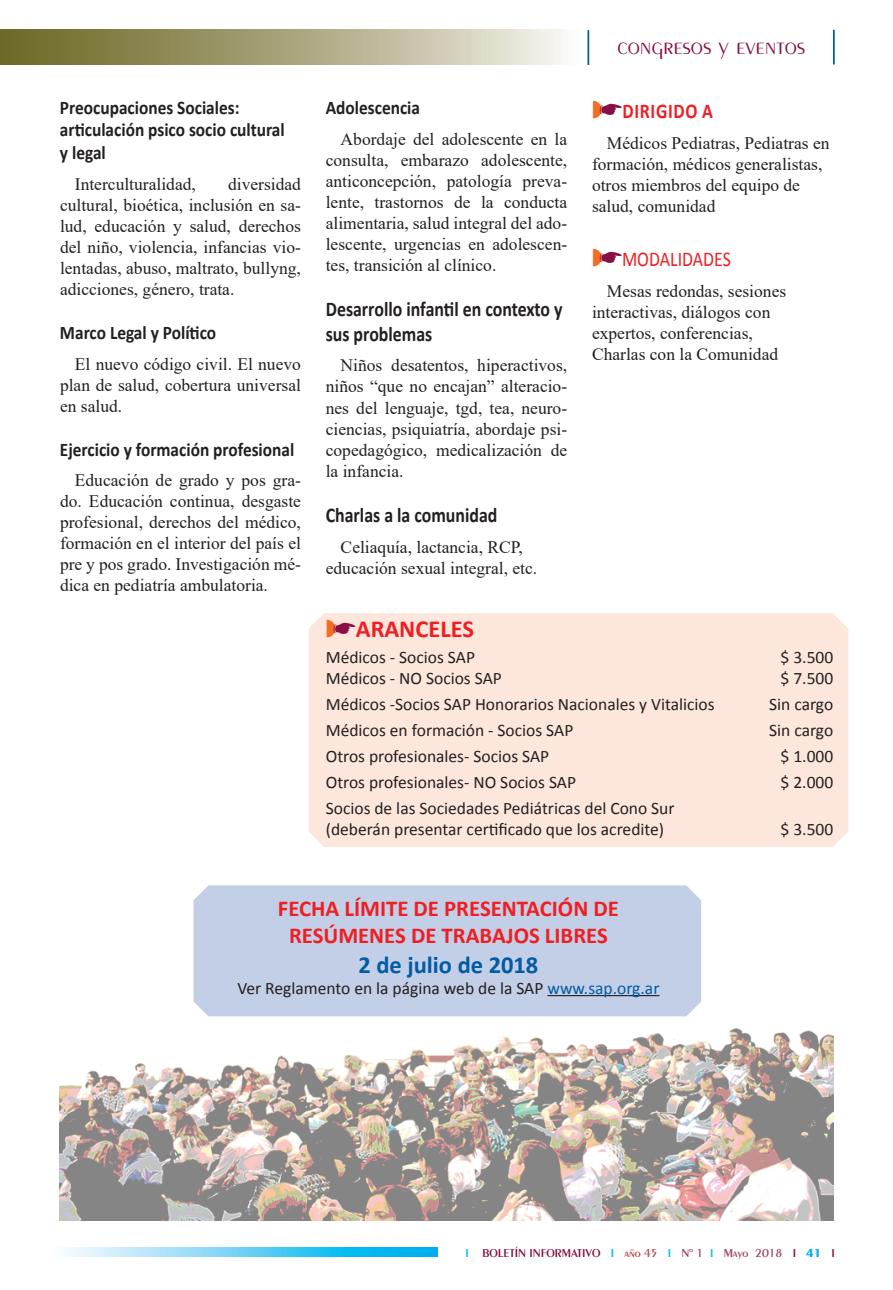
<style>
.page{position:relative;width:893px;height:1290px;background:#fff}
.page>*{position:absolute;margin:0;border:0;box-sizing:border-box;transform-origin:0 0}
.t1{font:300 26.25px "Peignot LT Std";color:#871144}
.t2{font:700 24.5px "Calibri";color:#015ca3}
.t3{font:700 24.5px "Calibri";color:#ee1f23}
.t4{font:700 22.75px/27.3px "Calibri";color:#ee1f23;text-align:center}
.t5{font:700 21px/24.5px "Calibri";color:#231f20;scale:.85 1}
.t6{font:21px "Calibri";color:#ee1f23;scale:.85 1}
.t7{font:700 21px "Calibri";letter-spacing:.04em;color:#ee1f23;scale:.85 1}
.t8{font:700 19.25px/22.8px "Calibri";color:#231f20;scale:.9 1}
.t9{font:17.5px/21px "Times New Roman";color:#231f20;text-align:justify}
.t10{font:17.5px/21px "Calibri";color:#231f20}
.t11{font:600 12.25px "Peignot LT Std";color:#871144}
.s1{color:#015ca3}
.s2{color:#00baf1}
.s3{color:#b24553}
.s4{color:#9b435c}
.s5{font-weight:700;color:#00aeef}
</style>
<div class="page">
<svg style="left:64px;top:1248px;width:373px;height:8px;background:#67d0f5"></svg>
<hr style="left:587px;top:30px;width:2px;height:35px;background:#015ca3">
<hr style="left:833px;top:30px;width:2px;height:34px;background:#015ca3">
<svg style="left:0;top:30px;width:564px;height:34px;background:#aaa67f"></svg>
<div style="left:308px;top:613px;width:541px;height:234px;background:#fde7dc"></div>
<img style="left:60px;top:1025px;width:773px;height:195px">
<div style="left:193px;top:885px;width:508px;height:131px;background:#c3cee7"></div>
<hr style="left:547px;top:995px;width:112px;height:1px;background:#231f20">
<svg style="left:327px;top:619px;width:28px;height:18px"></svg>
<p class="t8" style="left:60px;top:96px;width:251px">Preocupaciones Sociales: articulación psico socio cultural y legal</p>
<p class="t9" style="left:75px;top:173px;width:123px">Interculturalidad,</p>
<p class="t9" style="left:60px;top:173px;width:242px;text-indent:168px">diversidad cultural, bioética, inclusión en sa&shy;lud, educación y salud, derechos del niño, violencia, infancias vio&shy;lentadas, abuso, maltrato, bullyng, adicciones, género, trata.</p>
<p class="t8" style="left:60px;top:321px;width:175px">Marco Legal y Político</p>
<p class="t9" style="left:60px;top:353px;width:242px;text-indent:15px">El nuevo código civil. El nuevo plan de salud, cobertura universal en salud.</p>
<p class="t8" style="left:60px;top:438px;width:262px">Ejercicio y formación profesional</p>
<p class="t9" style="left:60px;top:469px;width:242px;text-indent:15px">Educación de grado y pos gra&shy;do. Educación continua, desgaste profesional, derechos del médico, formación en el interior del país el pre y pos grado. Investigación mé&shy;dica en pediatría ambulatoria.</p>
<p class="t8" style="left:326px;top:96px;width:106px">Adolescencia</p>
<p class="t9" style="left:326px;top:128px;width:243px;text-indent:15px">Abordaje del adolescente en la consulta, embarazo adolescente, anticoncepción, patología preva&shy;lente, trastornos de la conducta alimentaria, salud integral del ado&shy;lescente, urgencias en adolescen&shy;tes, transición al clínico.</p>
<p class="t5" style="left:326px;top:297px;width:280px">Desarrollo infantil en contexto y sus problemas</p>
<p class="t9" style="left:326px;top:355px;width:243px;text-indent:15px">Niños desatentos, hiperactivos, niños “que no encajan” alteracio&shy;nes del lenguaje, tgd, tea, neuro&shy;ciencias, psiquiatría, abordaje psi&shy;copedagógico, medicalización de la infancia.</p>
<p class="t5" style="left:326px;top:503px;width:203px">Charlas a la comunidad</p>
<p class="t9" style="left:326px;top:536px;width:213px;text-align:center">Celiaquía, lactancia, RCP, educación sexual integral, etc.</p>
<h1 class="t1" style="left:617px;top:30px;width:190px">congresos y eventos</h1>
<p class="t7" style="left:622px;top:97px;width:108px">DIRIGIDO A</p>
<p class="t9" style="left:592px;top:132px;width:239px;text-align:left;text-indent:15px">Médicos Pediatras, Pediatras en formación, médicos generalistas, otros miembros del equipo de salud, comunidad</p>
<p class="t6" style="left:622px;top:246px;width:130px">MODALIDADES</p>
<p class="t9" style="left:592px;top:280px;width:196px;text-align:left;text-indent:15px">Mesas redondas, sesiones interactivas, diálogos con expertos, conferencias,<br>Charlas con la Comunidad</p>
<h2 class="t3" style="left:356px;top:613px;width:120px">ARANCELES</h2>
<p class="t10" style="left:326px;top:646px;width:151px">Médicos - Socios SAP</p>
<p class="t10" style="left:781px;top:646px;width:54px">$ 3.500</p>
<p class="t10" style="left:326px;top:667px;width:178px">Médicos - NO Socios SAP</p>
<p class="t10" style="left:781px;top:667px;width:54px">$ 7.500</p>
<p class="t10" style="left:326px;top:692px;width:390px">Médicos -Socios SAP Honorarios Nacionales y Vitalicios</p>
<p class="t10" style="left:769px;top:692px;width:66px">Sin cargo</p>
<p class="t10" style="left:326px;top:718px;width:249px">Médicos en formación - Socios SAP</p>
<p class="t10" style="left:769px;top:718px;width:66px">Sin cargo</p>
<p class="t10" style="left:326px;top:744px;width:225px">Otros profesionales- Socios SAP</p>
<p class="t10" style="left:781px;top:744px;width:54px">$ 1.000</p>
<p class="t10" style="left:326px;top:770px;width:252px">Otros profesionales- NO Socios SAP</p>
<p class="t10" style="left:781px;top:770px;width:54px">$ 2.000</p>
<p class="t10" style="left:326px;top:796px;width:350px">Socios de las Sociedades Pediátricas del Cono Sur (deberán presentar certificado que los acredite)</p>
<p class="t10" style="left:781px;top:817px;width:54px">$ 3.500</p>
<h3 class="t4" style="left:278px;top:895px;width:342px">FECHA LÍMITE DE PRESENTACIÓN DE<br>RESÚMENES DE TRABAJOS LIBRES</h3>
<h2 class="t2" style="left:358px;top:949px;width:181px">2 de julio de 2018</h2>
<p class="t10" style="left:237px;top:976px;width:424px">Ver Reglamento en la página web de la SAP <span class="s1">www.sap.org.ar</span></p>
<p class="t11" style="left:465px;top:1245px;width:371px"><span class="s2">I</span> BOLETÍN INFORMATIVO <span class="s2">I</span> <span class="s3">año 45</span> <span class="s2">I</span> <span class="s4">Nº 1</span> <span class="s2">I</span> <span class="s4">Mayo 2018</span> I <span class="s5">41</span> I</p>
</div>
